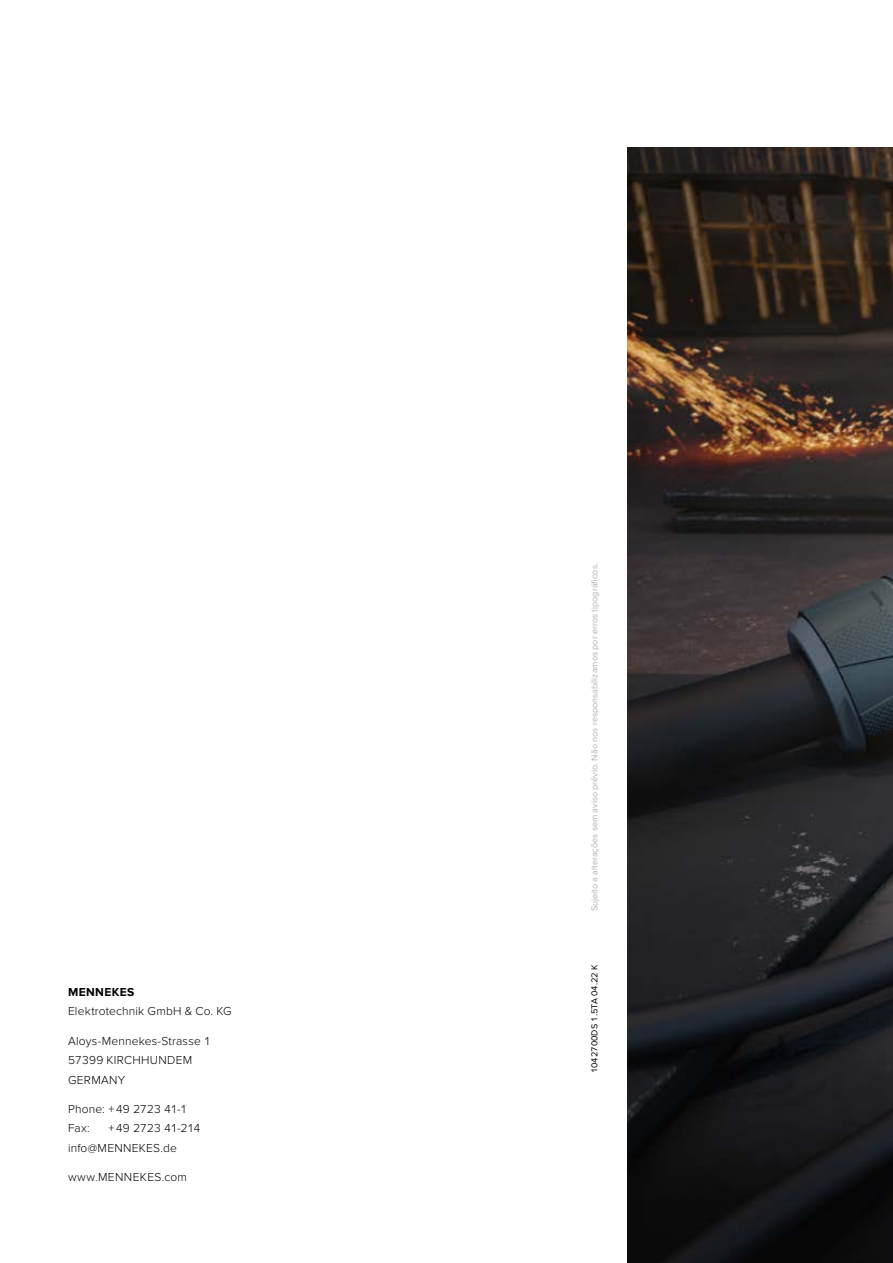
<style>
.page{position:relative;width:893px;height:1263px;background:#fff}
.page>*{position:absolute;margin:0;border:0;box-sizing:border-box;transform-origin:0 0}
.t1{font:300 12px/19.5px "Proxima Nova";letter-spacing:.015em;color:#000}
.t2{font:700 12px "Proxima Nova";letter-spacing:.03em;color:#000}
.t3{font:9px "Proxima Nova";color:#b3b2b2}
.t4{font:9px "Proxima Nova";color:#000}
</style>
<div class="page">
<img style="left:628px;top:148px;width:265px;height:1115px">
<p class="t2" style="left:68px;top:985px;width:68px">MENNEKES</p>
<p class="t1" style="left:68px;top:1002px;width:165px">Elektrotechnik GmbH &amp; Co. KG</p>
<p class="t1" style="left:68px;top:1031px;width:144px">Aloys-Mennekes-Strasse 1<br>57399 KIRCHHUNDEM<br>GERMANY</p>
<p class="t1" style="left:68px;top:1099px;width:121px">Phone: + 49 2723 41-1<br>Fax:</p>
<p class="t1" style="left:68px;top:1119px;width:134px;text-indent:40px">+ 49 2723 41-214 info@MENNEKES.de</p>
<p class="t1" style="left:68px;top:1168px;width:120px">www.MENNEKES.com</p>
<p class="t3" style="left:589px;top:911px;width:350px;rotate:-90deg">Sujeito a alterações sem aviso prévio. Não nos responsabilizamos por erros tipográficos.</p>
<p class="t4" style="left:589px;top:1073px;width:110px;rotate:-90deg">1042700DS 1.5TA 04.22 K</p>
</div>
